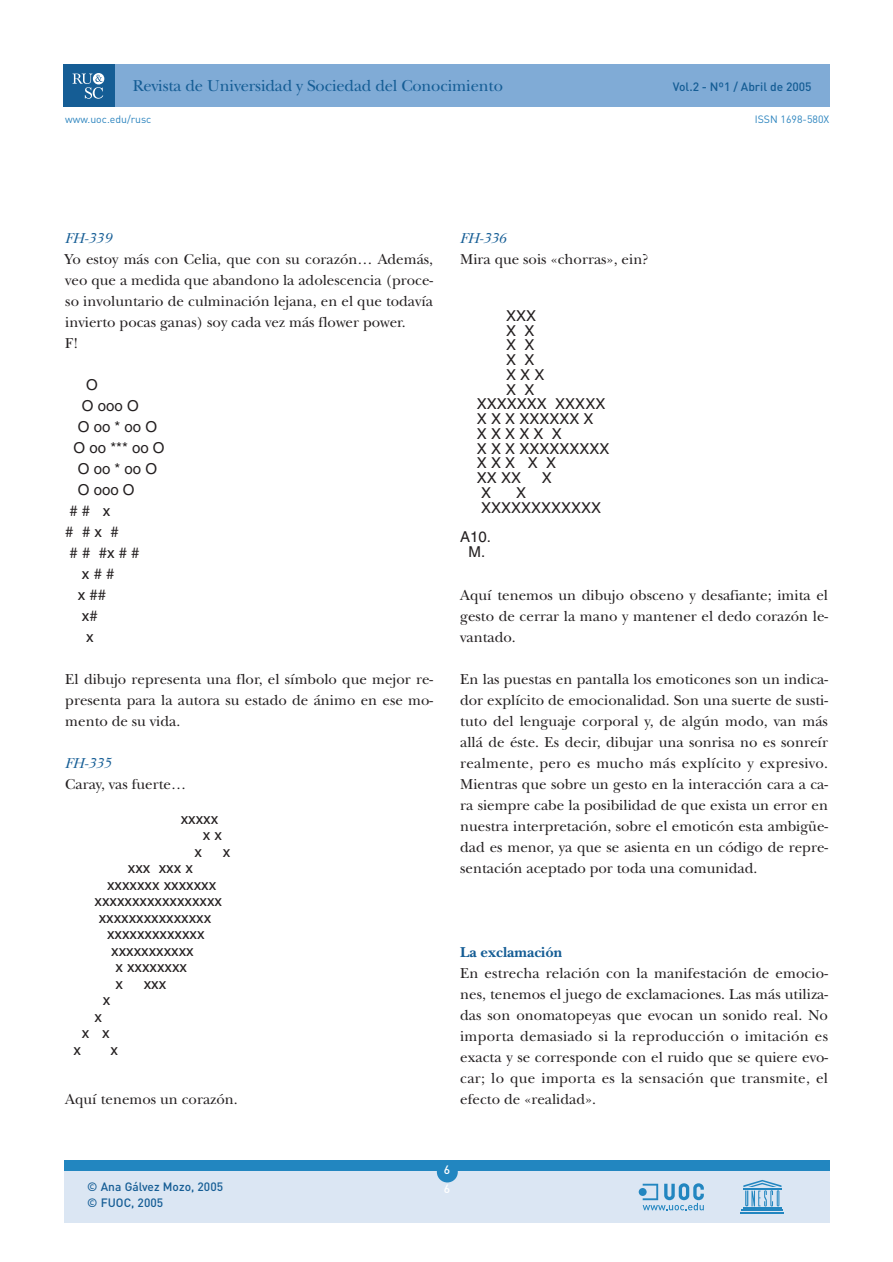
<style>
.page{position:relative;width:893px;height:1262px;background:#fff}
.page>*{position:absolute;margin:0;border:0;box-sizing:border-box;transform-origin:0 0}
.t1{font:16.5px "New Baskerville";letter-spacing:-.01em;color:#155d95}
.t2{font:15px/21px "New Baskerville";color:#231f20;text-align:justify}
.t3{font:15px/14.7px "Helvetica";color:#231f20;text-align:center}
.t4{font:italic 15px "New Baskerville";color:#155d95}
.t5{font:700 15px "New Baskerville";color:#155d95}
.t6{font:500 12px "DIN";color:#155d95}
.t7{font:500 12px "DIN";color:#fff}
.t8{font:10.5px "DIN";color:#2a83be}
</style>
<div class="page">
<div style="left:85px;top:64px;width:744px;height:43px;background:#80abd6"></div>
<div style="left:64px;top:64px;width:51px;height:43px;background:#155d95"></div>
<svg style="left:72px;top:73px;width:32px;height:26px"></svg>
<div style="left:64px;top:1160px;width:765px;height:11px;background:#2286c0"></div>
<div style="left:64px;top:1171px;width:765px;height:51px;background:#dbe6f3"></div>
<hr style="left:743px;top:1207px;width:38px;height:1px;background:#2286c0">
<hr style="left:741px;top:1209px;width:42px;height:2px;background:#2286c0">
<hr style="left:740px;top:1212px;width:44px;height:1px;background:#2286c0">
<svg style="left:743px;top:1180px;width:38px;height:26px"></svg>
<div style="left:437px;top:1161px;width:21px;height:21px;background:#2286c0;border-radius:50%"></div>
<svg style="left:638px;top:1183px;width:65px;height:27px"></svg>
<p class="t1" style="left:133px;top:80px;width:372px">Revista de Universidad y Sociedad del Conocimiento</p>
<p class="t6" style="left:672px;top:83px;width:140px">Vol.2 - Nº1 / Abril de 2005</p>
<p class="t8" style="left:65px;top:116px;width:88px">www.uoc.edu/rusc</p>
<p class="t8" style="left:755px;top:116px;width:76px">ISSN 1698-580X</p>
<p class="t4" style="left:65px;top:233px;width:47px">FH-339</p>
<p class="t2" style="left:65px;top:250px;width:369px;text-align:left">Yo estoy más con Celia, que con su corazón… Además, veo que a medida que abandono la adolescencia (proce&shy;so involuntario de culminación lejana, en el que todavía invierto pocas ganas) soy cada vez más flower power.<br>F!</p>
<p class="t3" style="left:86px;top:379px;width:13px">O</p>
<p class="t3" style="left:82px;top:400px;width:58px">O ooo O</p>
<p class="t3" style="left:78px;top:421px;width:81px">O oo * oo O</p>
<p class="t3" style="left:74px;top:442px;width:92px">O oo *** oo O</p>
<p class="t3" style="left:78px;top:463px;width:81px">O oo * oo O</p>
<p class="t3" style="left:78px;top:484px;width:58px">O ooo O</p>
<p class="t3" style="left:69px;top:505px;width:42px"># # x</p>
<p class="t3" style="left:65px;top:526px;width:55px"># # x #</p>
<p class="t3" style="left:69px;top:547px;width:72px"># # #x # #</p>
<p class="t3" style="left:82px;top:568px;width:34px">x # #</p>
<p class="t3" style="left:78px;top:589px;width:30px">x ##</p>
<p class="t3" style="left:82px;top:610px;width:17px">x#</p>
<p class="t3" style="left:86px;top:631px;width:9px">x</p>
<p class="t2" style="left:65px;top:670px;width:369px">El dibujo representa una flor, el símbolo que mejor re&shy;presenta para la autora su estado de ánimo en ese mo&shy;mento de su vida.</p>
<p class="t4" style="left:65px;top:758px;width:47px">FH-335</p>
<p class="t2" style="left:65px;top:775px;width:122px">Caray, vas fuerte…</p>
<p class="t3" style="left:181px;top:812px;width:39px">xxxxx</p>
<p class="t3" style="left:203px;top:829px;width:21px">x x</p>
<p class="t3" style="left:194px;top:845px;width:9px">x</p>
<p class="t3" style="left:223px;top:845px;width:9px">x</p>
<p class="t3" style="left:128px;top:862px;width:67px">xxx xxx x</p>
<p class="t3" style="left:107px;top:878px;width:111px">xxxxxxx xxxxxxx</p>
<p class="t3" style="left:94px;top:895px;width:129px">xxxxxxxxxxxxxxxxx</p>
<p class="t3" style="left:99px;top:911px;width:114px">xxxxxxxxxxxxxxx</p>
<p class="t3" style="left:107px;top:928px;width:99px">xxxxxxxxxxxxx</p>
<p class="t3" style="left:111px;top:944px;width:84px">xxxxxxxxxxx</p>
<p class="t3" style="left:115px;top:961px;width:73px">x xxxxxxxx</p>
<p class="t3" style="left:115px;top:977px;width:9px">x</p>
<p class="t3" style="left:144px;top:977px;width:24px">xxx</p>
<p class="t3" style="left:103px;top:994px;width:9px">x</p>
<p class="t3" style="left:82px;top:1009px;width:29px;line-height:16.5px">x<br>x x</p>
<p class="t3" style="left:74px;top:1043px;width:9px">x</p>
<p class="t3" style="left:110px;top:1043px;width:9px">x</p>
<p class="t2" style="left:65px;top:1090px;width:174px">Aquí tenemos un corazón.</p>
<p class="t4" style="left:460px;top:233px;width:47px">FH-336</p>
<p class="t2" style="left:460px;top:250px;width:190px">Mira que sois «chorras», ein?</p>
<p class="t3" style="left:506px;top:310px;width:32px">XXX</p>
<p class="t3" style="left:506px;top:324px;width:30px">X X</p>
<p class="t3" style="left:506px;top:339px;width:30px">X X</p>
<p class="t3" style="left:506px;top:354px;width:30px">X X</p>
<p class="t3" style="left:506px;top:369px;width:40px">X X X</p>
<p class="t3" style="left:506px;top:383px;width:30px">X X</p>
<p class="t3" style="left:477px;top:398px;width:130px">XXXXXXX XXXXX</p>
<p class="t3" style="left:477px;top:413px;width:118px">X X X XXXXXX X</p>
<p class="t3" style="left:477px;top:428px;width:87px">X X X X X X</p>
<p class="t3" style="left:477px;top:442px;width:134px">X X X XXXXXXXXX</p>
<p class="t3" style="left:477px;top:457px;width:81px">X X X X X</p>
<p class="t3" style="left:477px;top:472px;width:46px">XX XX</p>
<p class="t3" style="left:542px;top:472px;width:12px">X</p>
<p class="t3" style="left:481px;top:487px;width:12px">X</p>
<p class="t3" style="left:481px;top:487px;width:122px;text-align:left;text-indent:35px">X<br>XXXXXXXXXXXX</p>
<p class="t3" style="left:460px;top:531px;width:32px">A10.<br>M.</p>
<p class="t2" style="left:460px;top:586px;width:369px">Aquí tenemos un dibujo obsceno y desafiante; imita el gesto de cerrar la mano y mantener el dedo corazón le&shy;vantado.</p>
<p class="t2" style="left:460px;top:670px;width:369px">En las puestas en pantalla los emoticones son un indica&shy;dor explícito de emocionalidad. Son una suerte de susti&shy;tuto del lenguaje corporal y, de algún modo, van más allá de éste. Es decir, dibujar una sonrisa no es sonreír realmente, pero es mucho más explícito y expresivo.<br>Mientras que sobre un gesto en la interacción cara a ca&shy;ra siempre cabe la posibilidad de que exista un error en nuestra interpretación, sobre el emoticón esta ambigüe&shy;dad es menor, ya que se asienta en un código de repre&shy;sentación aceptado por toda una comunidad.</p>
<p class="t5" style="left:460px;top:947px;width:103px">La exclamación</p>
<p class="t2" style="left:460px;top:964px;width:369px">En estrecha relación con la manifestación de emocio&shy;nes, tenemos el juego de exclamaciones. Las más utiliza&shy;das son onomatopeyas que evocan un sonido real. No importa demasiado si la reproducción o imitación es exacta y se corresponde con el ruido que se quiere evo&shy;car; lo que importa es la sensación que transmite, el efecto de «realidad».</p>
<p class="t7" style="left:444px;top:1165px;width:8px">6</p>
<p class="t6" style="left:87px;top:1182px;width:137px">© Ana Gálvez Mozo, 2005</p>
<p class="t7" style="left:444px;top:1184px;width:8px">61</p>
<p class="t6" style="left:87px;top:1198px;width:77px">© FUOC, 2005</p>
</div>
